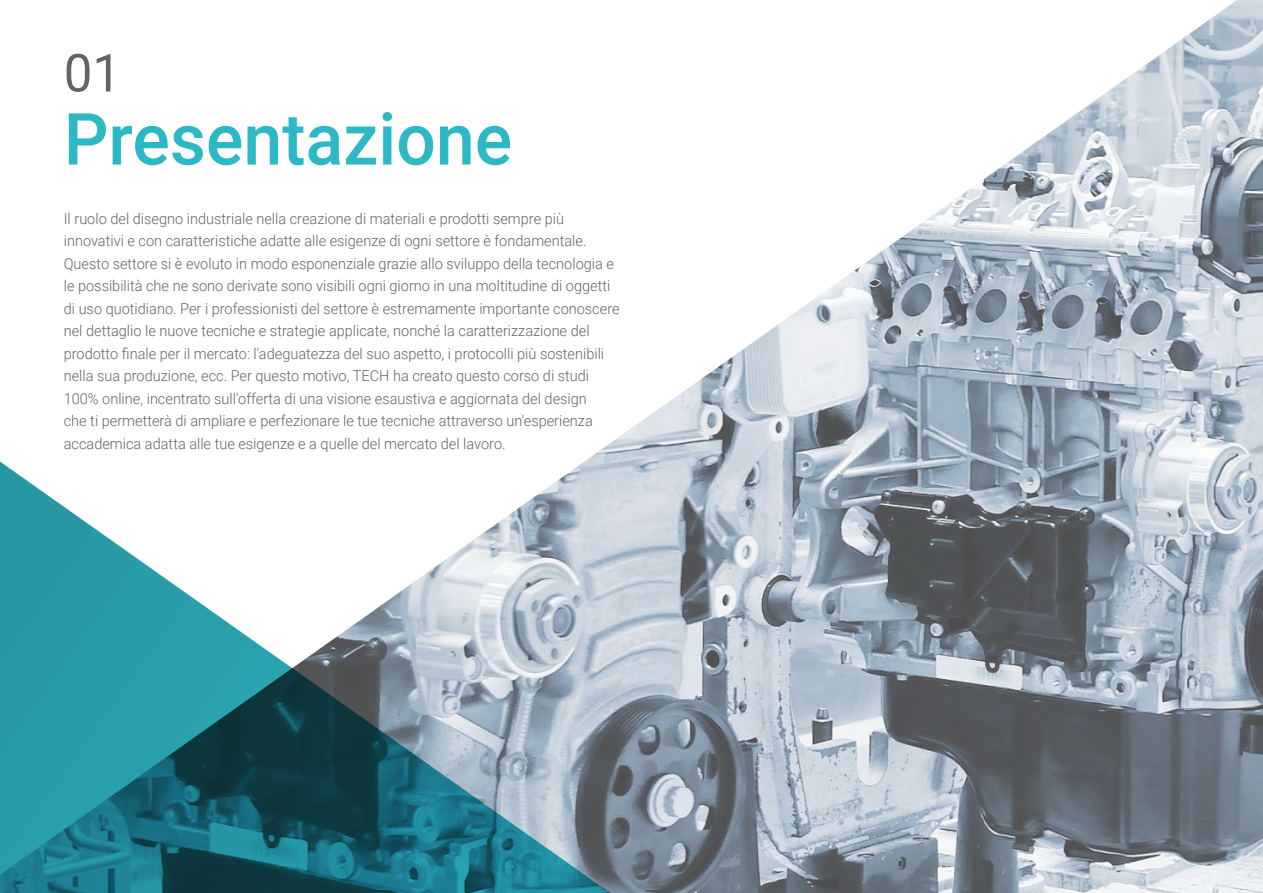
<style>
.page{position:relative;width:1263px;height:893px;background:#fff}
.page>*{position:absolute;margin:0;border:0;box-sizing:border-box;transform-origin:0 0}
.t1{font:500 72px "Roboto";color:#2db8c5}
.t2{font:52.5px "Roboto";color:#61646a}
.t3{font:300 15px/22.5px "Roboto";color:#61646a}
</style>
<div class="page">
<img style="left:607px;top:0;width:656px;height:893px">
<svg style="left:0;top:446px;width:640px;height:447px"></svg>
<h2 class="t2" style="left:64px;top:36px;width:59px">01</h2>
<h1 class="t1" style="left:64px;top:89px;width:450px">Presentazione</h1>
<p class="t3" style="left:64px;top:207px;width:557px">Il ruolo del disegno industriale nella creazione di materiali e prodotti sempre più innovativi e con caratteristiche adatte alle esigenze di ogni settore è fondamentale.<br>Questo settore si è evoluto in modo esponenziale grazie allo sviluppo della tecnologia e le possibilità che ne sono derivate sono visibili ogni giorno in una moltitudine di oggetti di uso quotidiano. Per i professionisti del settore è estremamente importante conoscere nel dettaglio le nuove tecniche e strategie applicate, nonché la caratterizzazione del prodotto finale per il mercato: l'adeguatezza del suo aspetto, i protocolli più sostenibili nella sua produzione, ecc. Per questo motivo, TECH ha creato questo corso di studi 100% online, incentrato sull'offerta di una visione esaustiva e aggiornata del design<br>che ti permetterà di ampliare e perfezionare le tue tecniche attraverso un'esperienza accademica adatta alle tue esigenze e a quelle del mercato del lavoro.</p>
</div>
